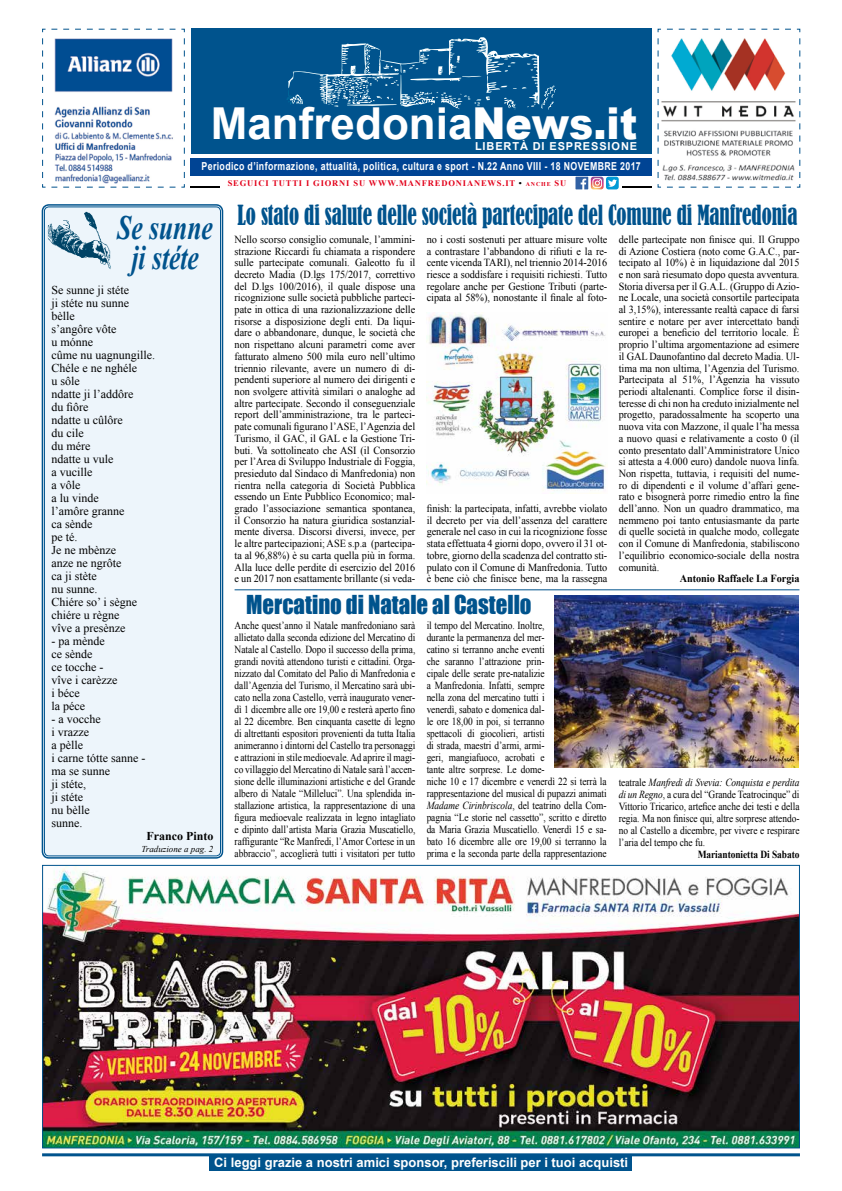
<style>
.page{position:relative;width:842px;height:1191px;background:#fff}
.page>*{position:absolute;margin:0;border:0;box-sizing:border-box;transform-origin:0 0}
.t1{font:700 44px "Arial";color:#fff}
.t2{font:italic 700 34px/30px "Times New Roman";color:#00538d;text-align:center;scale:.75 1}
.t3{font:condensed 26px "Bernard";letter-spacing:-.005em;color:#00538d;scale:.81 1}
.t4{font:24px "Impact";color:#00538d;scale:.95 1}
.t5{font:700 13px "Arial";color:#fff}
.t6{font:12px/13px "Times New Roman";color:#000}
.t7{font:700 12px "Times New Roman";color:#000}
.t8{font:700 11px "Arial";letter-spacing:.04em;color:#fff;scale:.8 1}
.t9{font:700 11px "Arial";letter-spacing:.08em;color:#fff}
.t10{font:10.8px/11.7px "Times New Roman";letter-spacing:-.005em;color:#000;text-align:justify;scale:.95 1}
.t11{font:10.8px/12px "Times New Roman";letter-spacing:-.005em;color:#000;text-align:justify;scale:.87 1}
.t12{font:700 10.8px "Times New Roman";letter-spacing:-.005em;color:#000;scale:.95 1}
.t13{font:700 10.8px "Times New Roman";letter-spacing:-.005em;color:#000;scale:.87 1}
.t14{font:italic 9px "Times New Roman";color:#000}
.t15{font:700 8.5px "Times New Roman";letter-spacing:.1em;color:#e2001a}
.t16{font:700 5.9px "Times New Roman";color:#e2001a}
.s1{font-weight:900}
.s2{color:#000}
.s3{font-size:5.9px}
.s4{font-size:8.5px}
.s5{font-style:italic}
</style>
<div class="page">
<div style="left:43px;top:206px;width:179px;height:651px;background:#edf5fb;border-radius:6px"></div>
<div style="left:42px;top:204px;width:181px;height:654px;border:2px solid #00538d;border-radius:6px"></div>
<div style="left:44px;top:207px;width:177px;height:649px;border:1px solid #00538d;border-radius:4px"></div>
<div style="left:190px;top:158px;width:462px;height:18px;background:#004494"></div>
<hr style="left:42px;top:1153px;width:758px;height:3px;background:#00538d">
<div style="left:210px;top:1155px;width:422px;height:15px;background:#00538d"></div>
<svg style="left:42px;top:28px;width:177px;height:160px"></svg>
<img style="left:48px;top:211px;width:63px;height:58px">
<svg style="left:575px;top:177px;width:76px;height:12px"></svg>
<div style="left:191px;top:29px;width:460px;height:125px;background:#00538d"></div>
<svg style="left:287px;top:37px;width:269px;height:73px"></svg>
<svg style="left:657px;top:28px;width:144px;height:160px"></svg>
<img style="left:44px;top:867px;width:754px;height:279px">
<hr style="left:235px;top:589px;width:564px;height:1px;background:#00538d">
<img style="left:554px;top:596px;width:245px;height:171px">
<img style="left:427px;top:312px;width:179px;height:179px">
<h1 class="t1" style="left:211px;top:94px;width:428px">Manfredonia<span class="s1">News.it</span></h1>
<p class="t9" style="left:475px;top:139px;width:164px">LIBERTÀ DI ESPRESSIONE</p>
<p class="t8" style="left:202px;top:159px;width:551px">Periodico d’informazione, attualità, politica, cultura e sport - N.22 Anno VIII - 18 NOVEMBRE 2017</p>
<h2 class="t2" style="left:117px;top:212px;width:129px">Se sunne ji stéte</h2>
<p class="t6" style="left:52px;top:283px;width:105px">Se sunne ji stéte<br>ji stéte nu sunne bèlle<br>s’angôre vôte<br>u mónne<br>cûme nu uagnungille.<br>Chéle e ne nghéle<br>u sôle<br>ndatte ji l’addôre<br>du fiôre<br>ndatte u cûlôre<br>du cile<br>du mére<br>ndatte u vule<br>a vucille<br>a vôle<br>a lu vinde<br>l’amôre granne<br>ca sènde<br>pe té.<br>Je ne mbènze<br>anze ne ngrôte<br>ca ji stète<br>nu sunne.<br>Chiére so’ i sègne chiére u règne<br>vîve a presènze</p>
<p class="t6" style="left:52px;top:634px;width:67px">- pa mènde ce sènde<br>ce tocche - vîve i carèzze i béce<br>la péce</p>
<p class="t6" style="left:52px;top:712px;width:95px">- a vocche<br>i vrazze<br>a pèlle<br>i carne tótte sanne - ma se sunne<br>ji stéte,<br>ji stéte<br>nu bèlle<br>sunne.</p>
<p class="t7" style="left:146px;top:827px;width:68px">Franco Pinto</p>
<p class="t14" style="left:141px;top:843px;width:74px">Traduzione a pag. 2</p>
<p class="t15" style="left:228px;top:177px;width:304px">SEGUICI TUTTI I GIORNI SU WWW.MANFREDONIANEWS.IT <span class="s2">•</span> <span class="s3">ANC</span></p>
<p class="t16" style="left:541px;top:180px;width:26px">HE <span class="s4">SU</span></p>
<h3 class="t3" style="left:238px;top:200px;width:693px">Lo stato di salute delle società partecipate del Comune di Manfredonia</h3>
<p class="t10" style="left:235px;top:233px;width:192px">Nello scorso consiglio comunale, l’ammini&shy;strazione Riccardi fu chiamata a rispondere sulle partecipate comunali. Galeotto fu il decreto Madia (D.lgs 175/2017, correttivo del D.lgs 100/2016), il quale dispose una ricognizione sulle società pubbliche parteci&shy;pate in ottica di una razionalizzazione delle risorse a disposizione degli enti. Da liqui&shy;dare o abbandonare, dunque, le società che non rispettano alcuni parametri come aver fatturato almeno 500 mila euro nell’ultimo triennio rilevante, avere un numero di di&shy;pendenti superiore al numero dei dirigenti e non svolgere attività similari o analoghe ad altre partecipate. Secondo il conseguenziale report dell’amministrazione, tra le parteci&shy;pate comunali figurano l’ASE, l’Agenzia del Turismo, il GAC, il GAL e la Gestione Tri&shy;buti. Va sottolineato che ASI (il Consorzio per l’Area di Sviluppo Industriale di Foggia, presieduto dal Sindaco di Manfredonia) non rientra nella categoria di Società Pubblica essendo un Ente Pubblico Economico; mal&shy;grado l’associazione semantica spontanea, il Consorzio ha natura giuridica sostanzial&shy;mente diversa. Discorsi diversi, invece, per le altre partecipazioni; ASE s.p.a (partecipa&shy;ta al 96,88%) è su carta quella più in forma.<br>Alla luce delle perdite di esercizio del 2016 e un 2017 non esattamente brillante (si veda-</p>
<p class="t10" style="left:427px;top:233px;width:192px">no i costi sostenuti per attuare misure volte a contrastare l’abbandono di rifiuti e la re&shy;cente vicenda TARI), nel triennio 2014-2016 riesce a soddisfare i requisiti richiesti. Tutto regolare anche per Gestione Tributi (parte&shy;cipata al 58%), nonostante il finale al foto-</p>
<p class="t10" style="left:427px;top:502px;width:192px">finish: la partecipata, infatti, avrebbe violato il decreto per via dell’assenza del carattere generale nel caso in cui la ricognizione fosse stata effettuata 4 giorni dopo, ovvero il 31 ot&shy;tobre, giorno della scadenza del contratto sti&shy;pulato con il Comune di Manfredonia. Tutto è bene ciò che finisce bene, ma la rassegna</p>
<h3 class="t4" style="left:246px;top:586px;width:302px">Mercatino di Natale al Castello</h3>
<p class="t11" style="left:235px;top:619px;width:209px">Anche quest’anno il Natale manfredoniano sarà allietato dalla seconda edizione del Mercatino di Natale al Castello. Dopo il successo della prima, grandi novità attendono turisti e cittadini. Orga&shy;nizzato dal Comitato del Palio di Manfredonia e dall’Agenzia del Turismo, il Mercatino sarà ubi&shy;cato nella zona Castello, verrà inaugurato vener&shy;dì 1 dicembre alle ore 19,00 e resterà aperto fino al 22 dicembre. Ben cinquanta casette di legno di altrettanti espositori provenienti da tutta Italia animeranno i dintorni del Castello tra personaggi e attrazioni in stile medioevale. Ad aprire il magi&shy;co villaggio del Mercatino di Natale sarà l’accen&shy;sione delle illuminazioni artistiche e del Grande albero di Natale “Milleluci”. Una splendida in&shy;stallazione artistica, la rappresentazione di una figura medioevale realizzata in legno intagliato e dipinto dall’artista Maria Grazia Muscatiello, raffigurante “Re Manfredi, l’Amor Cortese in un abbraccio”, accoglierà tutti i visitatori per tutto</p>
<p class="t11" style="left:427px;top:619px;width:208px;text-align:left">il tempo del Mercatino. Inoltre,<br>durante la permanenza del mer-<br>catino si terranno anche eventi<br>che saranno l’attrazione prin-<br>cipale delle serate pre-natalizie<br>a Manfredonia. Infatti, sempre<br>nella zona del mercatino tutti i<br>venerdì, sabato e domenica dal-<br>le ore 18,00 in poi, si terranno<br>spettacoli di giocolieri, artisti<br>di strada, maestri d’armi, armi-<br>geri, mangiafuoco, acrobati e<br>tante altre sorprese. Le dome-<br>niche 10 e 17 dicembre e venerdì 22 si terrà la rappresentazione del musical di pupazzi animati <span class="s5">Madame Cirinbriscola</span>, del teatrino della Com&shy;pagnia “Le storie nel cassetto”, scritto e diretto da Maria Grazia Muscatiello. Venerdì 15 e sa&shy;bato 16 dicembre alle ore 19,00 si terranno la prima e la seconda parte della rappresentazione</p>
<p class="t10" style="left:619px;top:233px;width:192px">delle partecipate non finisce qui. Il Gruppo di Azione Costiera (noto come G.A.C., par&shy;tecipato al 10%) è in liquidazione dal 2015 e non sarà riesumato dopo questa avventura.<br>Storia diversa per il G.A.L. (Gruppo di Azio&shy;ne Locale, una società consortile partecipata al 3,15%), interessante realtà capace di farsi sentire e notare per aver intercettato bandi europei a beneficio del territorio locale. È proprio l’ultima argomentazione ad esimere il GAL Daunofantino dal decreto Madia. Ul&shy;tima ma non ultima, l’Agenzia del Turismo.<br>Partecipata al 51%, l’Agenzia ha vissuto periodi altalenanti. Complice forse il disin&shy;teresse di chi non ha creduto inizialmente nel progetto, paradossalmente ha scoperto una nuova vita con Mazzone, il quale l’ha messa a nuovo quasi e relativamente a costo 0 (il conto presentato dall’Amministratore Unico si attesta a 4.000 euro) dandole nuova linfa.<br>Non rispetta, tuttavia, i requisiti del nume&shy;ro di dipendenti e il volume d’affari gene&shy;rato e bisognerà porre rimedio entro la fine dell’anno. Non un quadro drammatico, ma nemmeno poi tanto entusiasmante da parte di quelle società in qualche modo, collegate con il Comune di Manfredonia, stabiliscono l’equilibrio economico-sociale della nostra comunità.</p>
<p class="t12" style="left:680px;top:571px;width:128px">Antonio Raffaele La Forgia</p>
<p class="t11" style="left:619px;top:776px;width:209px">teatrale <span class="s5">Manfredi di Svevia: Conquista e perdita di un Regno</span>, a cura del “Grande Teatrocinque” di Vittorio Tricarico, artefice anche dei testi e della regia. Ma non finisce qui, altre sorprese attendo&shy;no al Castello a dicembre, per vivere e respirare l’aria del tempo che fu.</p>
<p class="t13" style="left:698px;top:847px;width:118px">Mariantonietta Di Sabato</p>
<p class="t5" style="left:214px;top:1153px;width:415px">Ci leggi grazie a nostri amici sponsor, preferiscili per i tuoi acquisti</p>
</div>
